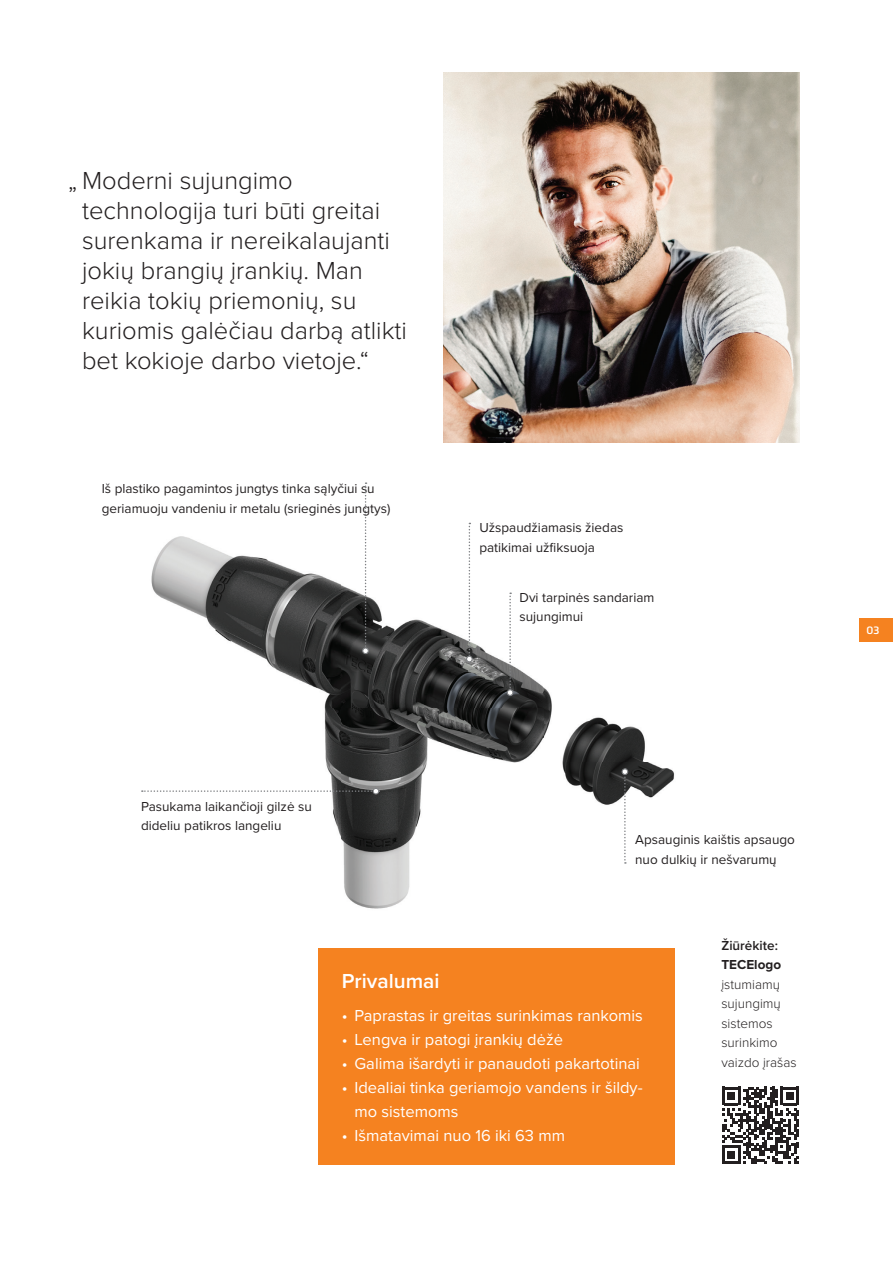
<style>
.page{position:relative;width:893px;height:1263px;background:#fff}
.page>*{position:absolute;margin:0;border:0;box-sizing:border-box;transform-origin:0 0}
.t1{font:300 25.5px/30px "Proxima Nova";color:#231f20}
.t2{font:600 21px "Proxima Nova";color:#fff}
.t3{font:16.5px/24px "Proxima Nova";color:#fff}
.t4{font:13.5px/19.5px "Proxima Nova";color:#231f20}
.t5{font:300 13.5px/19.5px "Proxima Nova";color:#231f20}
.t6{font:600 13.5px "Proxima Nova";color:#231f20}
.t7{font:700 13.5px "Proxima Nova";color:#231f20}
.t8{font:600 10.5px "Metronic Pro";color:#fff}
</style>
<div class="page">
<img style="left:443px;top:72px;width:356px;height:371px">
<div style="left:318px;top:948px;width:356px;height:216px;background:#f58220"></div>
<img style="left:141px;top:522px;width:534px;height:387px">
<svg style="left:363px;top:482px;width:5px;height:172px"></svg>
<div style="left:362px;top:647px;width:7px;height:7px;border:1px solid #808285;border-radius:50%"></div>
<svg style="left:467px;top:523px;width:5px;height:139px"></svg>
<div style="left:466px;top:656px;width:7px;height:6px;border:1px solid #808285;border-radius:50%"></div>
<svg style="left:507px;top:592px;width:6px;height:104px"></svg>
<div style="left:507px;top:689px;width:6px;height:7px;border:1px solid #808285;border-radius:50%"></div>
<svg style="left:622px;top:768px;width:6px;height:96px"></svg>
<div style="left:622px;top:768px;width:6px;height:7px;border:1px solid #808285;border-radius:50%"></div>
<svg style="left:142px;top:788px;width:237px;height:6px"></svg>
<hr style="left:0;top:0;width:1px;height:774px;background:#ececee">
<svg style="left:722px;top:1087px;width:77px;height:77px"></svg>
<div style="left:859px;top:618px;width:34px;height:24px;background:#f58220"></div>
<h1 class="t1" style="left:82px;top:165px;width:327px;text-indent:-14px">„ Moderni sujungimo technologija turi būti greitai surenkama ir nereikalaujanti jokių brangių įrankių. Man reikia tokių priemonių, su kuriomis galėčiau darbą atlikti bet kokioje darbo vietoje.“</h1>
<p class="t4" style="left:102px;top:478px;width:290px">Iš plastiko pagamintos jungtys tinka sąlyčiui su geriamuoju vandeniu ir metalu (srieginės jungtys)</p>
<p class="t4" style="left:141px;top:796px;width:172px">Pasukama laikančioji gilzė su dideliu patikros langeliu</p>
<p class="t4" style="left:479px;top:517px;width:145px">Užspaudžiamasis žiedas patikimai užfiksuoja</p>
<p class="t4" style="left:520px;top:587px;width:136px">Dvi tarpinės sandariam sujungimui</p>
<p class="t4" style="left:635px;top:829px;width:161px">Apsauginis kaištis apsaugo nuo dulkių ir nešvarumų</p>
<h2 class="t2" style="left:342px;top:965px;width:99px">Privalumai</h2>
<p class="t3" style="left:342px;top:1002px;width:303px">• Paprastas ir greitas surinkimas rankomis</p>
<p class="t3" style="left:342px;top:1026px;width:223px">• Lengva ir patogi įrankių dėžė</p>
<p class="t3" style="left:342px;top:1050px;width:300px">• Galima išardyti ir panaudoti pakartotinai</p>
<p class="t3" style="left:355px;top:1074px;width:290px;text-indent:-13px">• Idealiai tinka geriamojo vandens ir šildy&shy;mo sistemoms</p>
<p class="t3" style="left:342px;top:1122px;width:225px">• Išmatavimai nuo 16 iki 63 mm</p>
<p class="t6" style="left:721px;top:935px;width:58px">Žiūrėkite:</p>
<p class="t7" style="left:721px;top:957px;width:61px">TECElogo</p>
<p class="t5" style="left:721px;top:974px;width:77px">įstumiamų sujungimų sistemos surinkimo vaizdo įrašas</p>
<p class="t8" style="left:867px;top:624px;width:14px">03</p>
</div>
